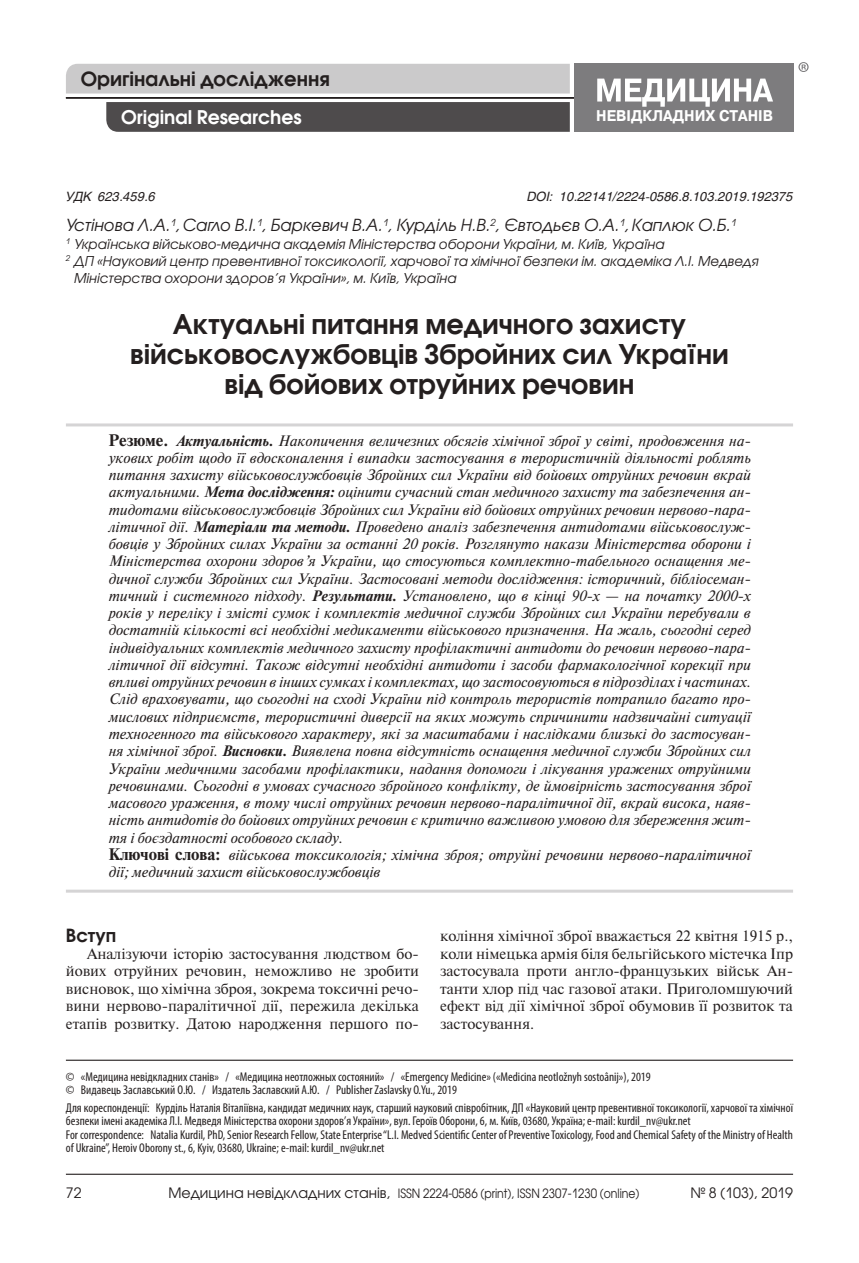
<style>
.page{position:relative;width:859px;height:1263px;background:#fff}
.page>*{position:absolute;margin:0;border:0;box-sizing:border-box;transform-origin:0 0}
.t1{font:700 27px/30px "Avant Garde Gothic C";color:#241f1f;text-align:center}
.t2{font:700 19.5px "Avant Garde Gothic C";color:#241f1f}
.t3{font:700 18.75px "Avant Garde Gothic C";color:#fff}
.t4{font:700 18px "Avant Garde Gothic C";color:#241f1f}
.t5{font:italic 16.5px "Avant Garde Gothic C";color:#241f1f}
.t6{font:700 15.45px "Pragmatica";color:#fff;scale:.92 1}
.t7{font:italic 14.25px/17.2px "Newton C";color:#241f1f}
.t8{font:14.25px/17.4px "Newton C";color:#241f1f;text-align:justify}
.t9{font:14.25px "Avant Garde Gothic C";color:#241f1f}
.t10{font:italic 13.5px "Avant Garde Gothic C";color:#241f1f}
.t11{font:condensed 12.75px/13.5px "Myriad Pro";color:#241f1f}
.t12{font:12.75px "Avant Garde Gothic C";color:#241f1f;scale:.9 1}
.t13{font:italic 12.75px "Helios";color:#241f1f}
.s1{font-weight:700;font-style:normal;font-size:15.75px}
.s2{font-weight:700}
.s3{font-size:14.25px}
</style>
<div class="page">
<hr style="left:66px;top:1174px;width:727px;height:1px;background:#241f1f">
<div style="left:66px;top:64px;width:504px;height:30px;background:#cbcacb"></div>
<hr style="left:66px;top:97px;width:510px;height:1px;background:#241f1f">
<svg style="left:106px;top:102px;width:464px;height:30px;background:#4f4c4d"></svg>
<div style="left:574px;top:64px;width:219px;height:68px;background:#7d7c7e"></div>
<svg style="left:597px;top:79px;width:176px;height:28px"></svg>
<svg style="left:798px;top:62px;width:11px;height:10px"></svg>
<hr style="left:66px;top:423px;width:727px;height:3px;background:#d5d4d5">
<hr style="left:66px;top:890px;width:727px;height:3px;background:#d5d4d5">
<hr style="left:66px;top:1060px;width:727px;height:1px;background:#241f1f">
<h2 class="t2" style="left:81px;top:67px;width:251px">Оригінальні дослідження</h2>
<h3 class="t3" style="left:121px;top:106px;width:182px">Original Researches</h3>
<p class="t6" style="left:596px;top:105px;width:194px">НЕВІДКЛАДНИХ СТАНІВ</p>
<p class="t13" style="left:66px;top:189px;width:91px">УДК 623.459.6</p>
<p class="t13" style="left:527px;top:189px;width:267px">DOI: 10.22141/2224-0586.8.103.2019.192375</p>
<p class="t5" style="left:66px;top:216px;width:672px">Устінова Л.А.<sup>1</sup>,Сагло В.І.<sup>1</sup>, Баркевич В.А.<sup>1</sup>, Курділь Н.В.<sup>2</sup>, Євтодьєв О.А.<sup>1</sup>,Каплюк О.Б.<sup>1</sup></p>
<p class="t10" style="left:66px;top:236px;width:600px"><sup>1</sup> Українська військово-медична академія Міністерства оборони України, м. Київ, Україна</p>
<p class="t10" style="left:66px;top:253px;width:694px"><sup>2</sup> ДП «Науковий центр превентивної токсикології, харчової та хімічної безпеки ім. академіка Л.І. Медведя</p>
<p class="t10" style="left:74px;top:270px;width:384px">Міністерства охорони здоров’я України», м. Київ, Україна</p>
<h1 class="t1" style="left:130px;top:309px;width:600px">Актуальні питання медичного захисту військовослужбовців Збройних сил України від бойових отруйних речовин</h1>
<p class="t7" style="left:108px;top:432px;width:644px"><span class="s1">Резюме.</span> <span class="s2">Актуальність.</span> Накопичення величезних обсягів хімічної зброї у світі, продовження на&shy;укових робіт щодо її вдосконалення і випадки застосування в терористичній діяльності роблять питання захисту військовослужбовців Збройних сил України від бойових отруйних речовин вкрай актуальними. <span class="s2">Мета дослідження:</span> оцінити сучасний стан медичного захисту та забезпечення ан&shy;тидотами військовослужбовців Збройних сил України від бойових отруйних речовин нервово-пара&shy;літичної дії. <span class="s2">Матеріали та методи.</span> Проведено аналіз забезпечення антидотами військовослуж&shy;бовців у Збройних силах України за останні 20 років. Розглянуто накази Міністерства оборони і Міністерства охорони здоров’я України, що стосуються комплектно-табельного оснащення ме&shy;дичної служби Збройних сил України. Застосовані методи дослідження: історичний, бібліосеман&shy;тичний і системного підходу. <span class="s2">Результати.</span> Установлено, що в кінці 90-х — на початку 2000-х років у переліку і змісті сумок і комплектів медичної служби Збройних сил України перебували в достатній кількості всі необхідні медикаменти військового призначення. На жаль, сьогодні серед індивідуальних комплектів медичного захисту профілактичні антидоти до речовин нервово-пара&shy;літичної дії відсутні. Також відсутні необхідні антидоти і засоби фармакологічної корекції при впливі отруйних речовин в інших сумках і комплектах, що застосовуються в підрозділах і частинах.<br>Слід враховувати, що сьогодні на сході України під контроль терористів потрапило багато про&shy;мислових підприємств, терористичні диверсії на яких можуть спричинити надзвичайні ситуації техногенного та військового характеру, які за масштабами і наслідками близькі до застосуван&shy;ня хімічної зброї. <span class="s2">Висновки.</span> Виявлена повна відсутність оснащення медичної служби Збройних сил України медичними засобами профілактики, надання допомоги і лікування уражених отруйними речовинами. Сьогодні в умовах сучасного збройного конфлікту, де ймовірність застосування зброї масового ураження, в тому числі отруйних речовин нервово-паралітичної дії, вкрай висока, наяв&shy;ність антидотів до бойових отруйних речовин є критично важливою умовою для збереження жит&shy;тя і боєздатності особового складу.<br><span class="s1">Ключові слова:</span> військова токсикологія; хімічна зброя; отруйні речовини нервово-паралітичної дії; медичний захист військовослужбовців</p>
<p class="t4" style="left:66px;top:924px;width:52px">Вступ</p>
<p class="t8" style="left:66px;top:945px;width:354px;text-indent:21px">Аналізуючи історію застосування людством бо&shy;йових отруйних речовин, неможливо не зробити висновок, що хімічна зброя, зокрема токсичні речо&shy;вини нервово-паралітичної дії, пережила декілька етапів розвитку. Датою народження першого по-</p>
<p class="t8" style="left:440px;top:928px;width:354px">коління хімічної зброї вважається 22 квітня 1915 р., коли німецька армія біля бельгійського містечка Іпр застосувала проти англо-французьких військ Ан&shy;танти хлор під час газової атаки. Приголомшуючий ефект від дії хімічної зброї обумовив її розвиток та застосування.</p>
<p class="t11" style="left:66px;top:1069px;width:586px">© «Медицина невідкладних станів» / «Медицина неотложных состояний» / «Emergency Medicine» («Medicina neotložnyh sostoânij»), 2019 © Видавець Заславський О.Ю. / Издатель Заславский А.Ю. / Publisher Zaslavsky O.Yu., 2019</p>
<p class="t11" style="left:66px;top:1101px;width:729px">Для кореспонденції: Курділь Наталія Віталіївна, кандидат медичних наук, старший науковий співробітник, ДП «Науковий центр превентивної токсикології, харчової та хімічної безпеки імені академіка Л.І. Медведя Міністерства охорони здоров’я України», вул. Героїв Оборони, 6, м. Київ, 03680, Україна; e-mail: kurdil_nv@ukr.net<br>For correspondence: Natalia Kurdil, PhD, Senior Research Fellow, State Enterprise “L.I. Medved Scientific Center of Preventive Toxicology, Food and Chemical Safety of the Ministry of Health of Ukraine”, Heroiv Oborony st., 6, Kyiv, 03680, Ukraine; e-mail: kurdil_nv@ukr.net</p>
<p class="t9" style="left:66px;top:1185px;width:17px">72</p>
<p class="t12" style="left:168px;top:1186px;width:525px"><span class="s3">Медицина невідкладних станів,</span> ISSN 2224-0586 (print), ISSN 2307-1230 (online)</p>
<p class="t9" style="left:690px;top:1185px;width:104px">№ 8 (103), 2019</p>
</div>
